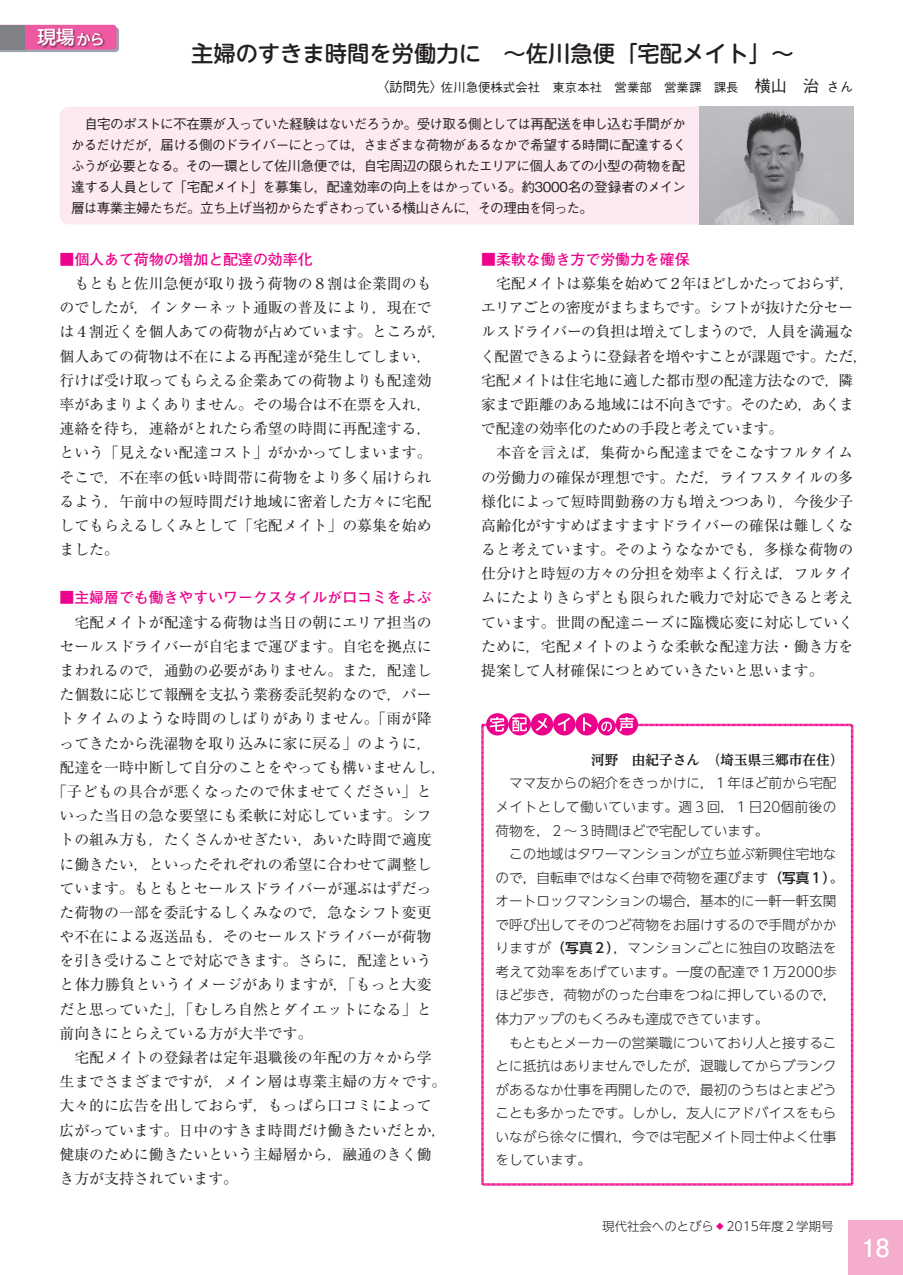
<style>
.page{position:relative;width:903px;height:1275px;background:#fff}
.page>*{position:absolute;margin:0;border:0;box-sizing:border-box;transform-origin:0 0}
.t1{font:700 24.85px "Futo Go B101 Pro";color:#fff}
.t2{font:500 22.4px "UD Shin M Go Pr 6 N";color:#231f20}
.t3{font:500 18.55px "UD Shin Go NT Pr 6 N";color:#fff}
.t4{font:14.88px/24.2px "Ryumin Pr 6";color:#231f20}
.t5{font:14.88px "Ryumin Pr 6";letter-spacing:.025em;color:#231f20}
.t6{font:700 14.88px "Futo Go B101 Pr 6";color:#ed028c}
.t7{font:14.88px "Ryumin Pr 6";letter-spacing:.02em;color:#231f20}
.t8{font:700 14.88px "Futo Go B101 Pr 6 N";color:#ed028c}
.t9{font:300 13.65px/23.6px "UD Shin Go NT Pr 6 N";color:#231f20}
.t10{font:500 13.65px/21px "Gothic BBB Pro";letter-spacing:-.065em;color:#231f20;text-align:justify}
.t11{font:700 13.65px "UD Reimin Pr 6 N";color:#231f20}
.t12{font:500 12.42px "Gothic BBB Pro";color:#231f20}
.t13{font:300 12.42px "UD Shin Go NT Pr 6 N";color:#231f20}
.s1{font-size:14.88px}
.s2{font-size:13.65px}
.s3{font-size:16.1px}
.s4{font-weight:500}
.s5{color:#ed028c}
</style>
<div class="page">
<svg style="left:0;top:25px;width:119px;height:27px"></svg>
<div style="left:0;top:25px;width:25px;height:25px;background:#808285"></div>
<img style="left:38px;top:28px;width:68px;height:21px">
<div style="left:60px;top:107px;width:793px;height:117px;background:#fce9f1;border-radius:10px"></div>
<img style="left:699px;top:107px;width:154px;height:117px">
<svg style="left:481px;top:723px;width:373px;height:463px"></svg>
<svg style="left:486px;top:713px;width:22px;height:22px"></svg>
<svg style="left:490px;top:717px;width:14px;height:14px"></svg>
<svg style="left:508px;top:713px;width:23px;height:22px"></svg>
<svg style="left:512px;top:717px;width:15px;height:14px"></svg>
<div style="left:531px;top:713px;width:22px;height:22px;background:#ed028c;border-radius:50%"></div>
<svg style="left:536px;top:718px;width:11px;height:13px"></svg>
<div style="left:553px;top:713px;width:22px;height:22px;background:#ed028c;border-radius:50%"></div>
<svg style="left:558px;top:717px;width:12px;height:14px"></svg>
<div style="left:575px;top:713px;width:23px;height:22px;background:#ed028c;border-radius:50%"></div>
<svg style="left:583px;top:717px;width:9px;height:14px"></svg>
<div style="left:598px;top:718px;width:18px;height:17px;background:#ed028c;border-radius:50%"></div>
<svg style="left:601px;top:722px;width:11px;height:10px"></svg>
<div style="left:616px;top:713px;width:22px;height:22px;background:#ed028c;border-radius:50%"></div>
<svg style="left:619px;top:717px;width:15px;height:15px"></svg>
<div style="left:848px;top:1220px;width:55px;height:55px;background:#f5adce"></div>
<p class="t3" style="left:37px;top:22px;width:69px">現場<span class="s1">から</span></p>
<h2 class="t2" style="left:191px;top:34px;width:604px">主婦のすきま時間を労働力に　～佐川急便「宅配メイト」～</h2>
<p class="t12" style="left:375px;top:78px;width:479px"><span class="s2">〈訪問先〉</span>佐川急便株式会社　東京本社　営業部　営業課　課長<span class="s3">　横山　治</span><span class="s2">さん</span></p>
<p class="t10" style="left:71px;top:111px;width:617px">　自宅のポストに不在票が入っていた経験はないだろうか。受け取る側としては再配送を申し込む手間がかかるだけだが，届ける側のドライバーにとっては，さまざまな荷物があるなかで希望する時間に配達するくふうが必要となる。その一環として佐川急便では，自宅周辺の限られたエリアに個人あての小型の荷物を配達する人員として「宅配メイト」を募集し，配達効率の向上をはかっている。約3000名の登録者のメイン層は専業主婦たちだ。立ち上げ当初からたずさわっている横山さんに，その理由を伺った。</p>
<p class="t8" style="left:60px;top:247px;width:254px">■個人あて荷物の増加と配達の効率化</p>
<p class="t4" style="left:60px;top:271px;width:388px">　もともと佐川急便が取り扱う荷物の８割は企業間のものでしたが，インターネット通販の普及により，現在では４割近くを個人あての荷物が占めています。ところが，個人あての荷物は不在による再配達が発生してしまい，行けば受け取ってもらえる企業あての荷物よりも配達効率があまりよくありません。その場合は不在票を入れ，連絡を待ち，連絡がとれたら希望の時間に再配達する，という「見えない配達コスト」がかかってしまいます。そこで，不在率の低い時間帯に荷物をより多く届けられるよう，午前中の短時間だけ地域に密着した方々に宅配してもらえるしくみとして「宅配メイト」の募集を始めました。</p>
<p class="t6" style="left:60px;top:586px;width:374px">■主婦層でも働きやすいワークスタイルが口コミをよぶ</p>
<p class="t4" style="left:60px;top:609px;width:374px">　宅配メイトが配達する荷物は当日の朝にエリア担当の</p>
<p class="t4" style="left:60px;top:633px;width:374px">セールスドライバーが自宅まで運びます。自宅を拠点に</p>
<p class="t4" style="left:60px;top:658px;width:374px">まわれるので，通勤の必要がありません。また，配達し</p>
<p class="t4" style="left:60px;top:682px;width:374px">た個数に応じて報酬を支払う業務委託契約なので，パー</p>
<p class="t5" style="left:60px;top:707px;width:374px">トタイムのような時間のしばりがありません。「雨が降</p>
<p class="t4" style="left:60px;top:730px;width:374px">ってきたから洗濯物を取り込みに家に戻る」のように，</p>
<p class="t4" style="left:60px;top:754px;width:388px">配達を一時中断して自分のことをやっても構いませんし，</p>
<p class="t7" style="left:52px;top:780px;width:381px">「子どもの具合が悪くなったので休ませてください」と</p>
<p class="t4" style="left:60px;top:803px;width:374px">いった当日の急な要望にも柔軟に対応しています。シフ</p>
<p class="t4" style="left:60px;top:827px;width:374px">トの組み方も，たくさんかせぎたい，あいた時間で適度</p>
<p class="t4" style="left:60px;top:851px;width:374px">に働きたい，といったそれぞれの希望に合わせて調整し</p>
<p class="t4" style="left:60px;top:875px;width:374px">ています。もともとセールスドライバーが運ぶはずだっ</p>
<p class="t4" style="left:60px;top:899px;width:374px">た荷物の一部を委託するしくみなので，急なシフト変更</p>
<p class="t4" style="left:60px;top:924px;width:374px">や不在による返送品も，そのセールスドライバーが荷物</p>
<p class="t4" style="left:60px;top:948px;width:374px">を引き受けることで対応できます。さらに，配達という</p>
<p class="t5" style="left:60px;top:973px;width:374px">と体力勝負というイメージがありますが，「もっと大変</p>
<p class="t4" style="left:60px;top:996px;width:374px">だと思っていた」，「むしろ自然とダイエットになる」と</p>
<p class="t4" style="left:60px;top:1020px;width:254px">前向きにとらえている方が大半です。</p>
<p class="t4" style="left:60px;top:1044px;width:374px">　宅配メイトの登録者は定年退職後の年配の方々から学</p>
<p class="t4" style="left:60px;top:1069px;width:388px">生までさまざまですが，メイン層は専業主婦の方々です。</p>
<p class="t4" style="left:60px;top:1093px;width:374px">大々的に広告を出しておらず，もっぱら口コミによって</p>
<p class="t4" style="left:60px;top:1117px;width:388px">広がっています。日中のすきま時間だけ働きたいだとか，</p>
<p class="t4" style="left:60px;top:1141px;width:374px">健康のために働きたいという主婦層から，融通のきく働</p>
<p class="t4" style="left:60px;top:1165px;width:180px">き方が支持されています。</p>
<p class="t6" style="left:481px;top:247px;width:210px">■柔軟な働き方で労働力を確保</p>
<p class="t4" style="left:480px;top:271px;width:389px">　宅配メイトは募集を始めて２年ほどしかたっておらず，エリアごとの密度がまちまちです。シフトが抜けた分セールスドライバーの負担は増えてしまうので，人員を満遍なく配置できるように登録者を増やすことが課題です。ただ，宅配メイトは住宅地に適した都市型の配達方法なので，隣家まで距離のある地域には不向きです。そのため，あくまで配達の効率化のための手段と考えています。<br>　本音を言えば，集荷から配達までをこなすフルタイムの労働力の確保が理想です。ただ，ライフスタイルの多様化によって短時間勤務の方も増えつつあり，今後少子高齢化がすすめばますますドライバーの確保は難しくなると考えています。そのようななかでも，多様な荷物の仕分けと時短の方々の分担を効率よく行えば，フルタイムにたよりきらずとも限られた戦力で対応できると考えています。世間の配達ニーズに臨機応変に対応していくために，宅配メイトのような柔軟な配達方法・働き方を提案して人材確保につとめていきたいと思います。</p>
<p class="t11" style="left:591px;top:748px;width:254px">河野　由紀子さん　（埼玉県三郷市在住）</p>
<p class="t9" style="left:495px;top:771px;width:349px">　ママ友からの紹介をきっかけに，１年ほど前から宅配メイトとして働いています。週３回，１日20個前後の荷物を，２～３時間ほどで宅配しています。<br>　この地域はタワーマンションが立ち並ぶ新興住宅地なので，自転車ではなく台車で荷物を運びます<span class="s4">（写真１）</span>。オートロックマンションの場合，基本的に一軒一軒玄関で呼び出してそのつど荷物をお届けするので手間がかかりますが<span class="s4">（写真２）</span>，マンションごとに独自の攻略法を考えて効率をあげています。一度の配達で１万2000歩ほど歩き，荷物がのった台車をつねに押しているので，体力アップのもくろみも達成できています。<br>　もともとメーカーの営業職についており人と接することに抵抗はありませんでしたが，退職してからブランクがあるなか仕事を再開したので，最初のうちはとまどうことも多かったです。しかし，友人にアドバイスをもらいながら徐々に慣れ，今では宅配メイト同士仲よく仕事をしています。</p>
<p class="t13" style="left:602px;top:1216px;width:233px">現代社会へのとびら<span class="s5">◆</span>2015年度２学期号</p>
<h1 class="t1" style="left:862px;top:1228px;width:29px">18</h1>
</div>
